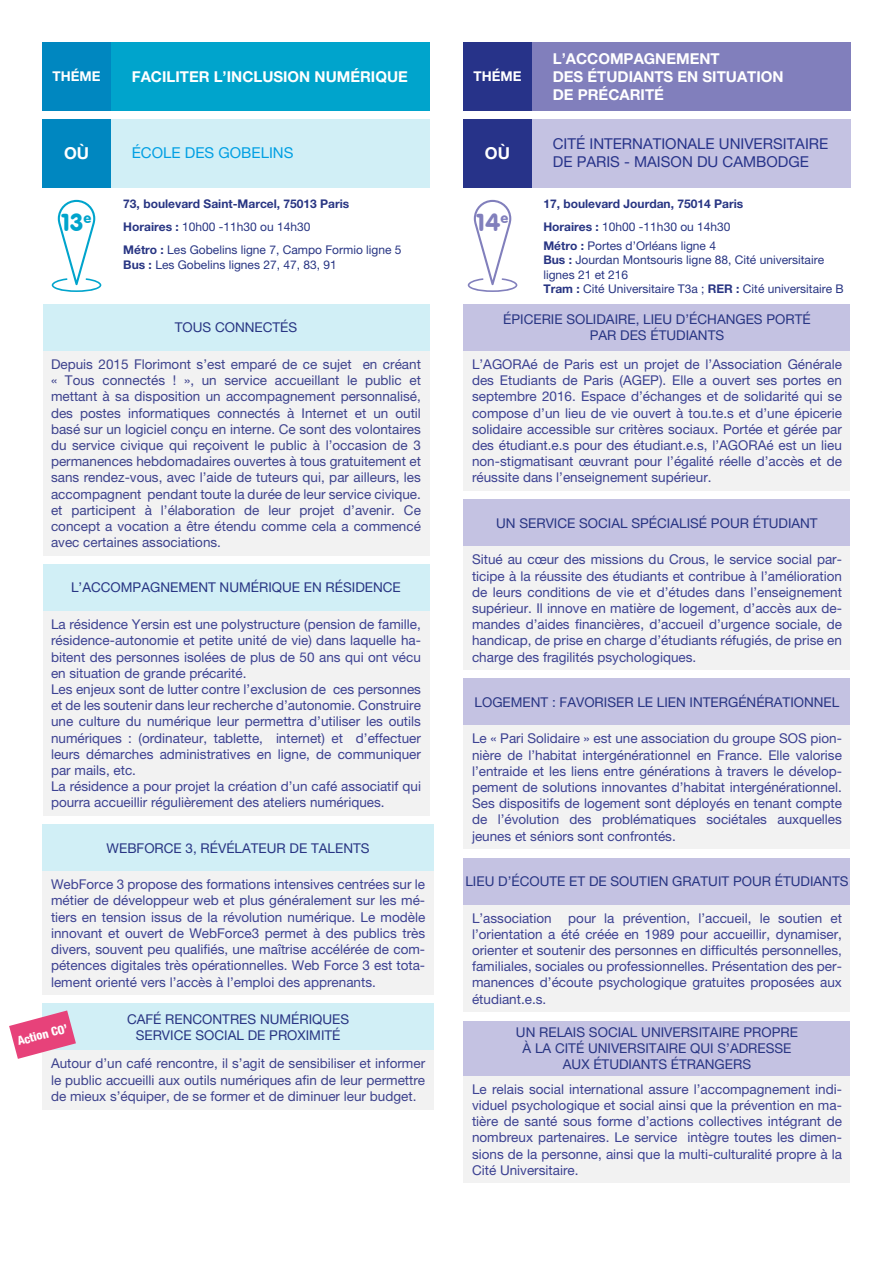
<style>
.page{position:relative;width:893px;height:1263px;background:#fff}
.page>*{position:absolute;margin:0;border:0;box-sizing:border-box;transform-origin:0 0}
.t1{font:24px "VAG Rounded BT";color:#00a4cc}
.t2{font:24px "VAG Rounded BT";color:#817fbc}
.t3{font:700 16.5px "Helvetica Neue LT Pro";color:#fff}
.t4{font:700 15px/18px "Helvetica Neue LT Pro";color:#fff}
.t5{font:15px/18px "Helvetica Neue LT Pro";color:#273389}
.t6{font:15px "Helvetica Neue LT Pro";color:#009fe3}
.t7{font:13.5px/16.2px "Helvetica Neue LT Pro";color:#3c4192;text-align:justify}
.t8{font:13.5px/16.2px "Helvetica Neue LT Pro";color:#3d428d;text-align:justify}
.t9{font:13.5px/16.2px "Helvetica Neue LT Pro";color:#283583;text-align:center}
.t10{font:700 13.5px "Helvetica Neue LT Pro";color:#fff}
.t11{font:12px/14.4px "Helvetica Neue LT Pro";color:#283583}
.t12{font:700 12px/23px "Helvetica Neue LT Pro";color:#283583}
.t13{font:800 condensed 12px "Helvetica Neue LT Pro";color:#fff}
.s1{font-weight:700}
.s2{font-weight:400}
</style>
<div class="page">
<div style="left:43px;top:351px;width:386px;height:205px;background:#f2f2f2"></div>
<div style="left:43px;top:304px;width:386px;height:47px;background:#d1eff6"></div>
<div style="left:463px;top:351px;width:387px;height:140px;background:#f2f2f2"></div>
<div style="left:463px;top:304px;width:387px;height:47px;background:#c4c2e2"></div>
<div style="left:463px;top:546px;width:387px;height:124px;background:#f2f2f2"></div>
<div style="left:463px;top:499px;width:387px;height:47px;background:#c4c2e2"></div>
<div style="left:463px;top:725px;width:387px;height:124px;background:#f2f2f2"></div>
<div style="left:463px;top:678px;width:387px;height:47px;background:#c4c2e2"></div>
<div style="left:43px;top:611px;width:386px;height:205px;background:#f2f2f2"></div>
<div style="left:43px;top:564px;width:386px;height:47px;background:#d1eff6"></div>
<div style="left:463px;top:904px;width:387px;height:108px;background:#f2f2f2"></div>
<div style="left:463px;top:858px;width:387px;height:46px;background:#c4c2e2"></div>
<div style="left:43px;top:871px;width:391px;height:124px;background:#f2f2f2"></div>
<div style="left:43px;top:824px;width:391px;height:47px;background:#d1eff6"></div>
<div style="left:463px;top:1075px;width:387px;height:108px;background:#f2f2f2"></div>
<div style="left:463px;top:1021px;width:387px;height:54px;background:#c4c2e2"></div>
<div style="left:43px;top:1050px;width:391px;height:59px;background:#f2f2f2"></div>
<div style="left:43px;top:1003px;width:391px;height:47px;background:#d1eff6"></div>
<div style="left:111px;top:119px;width:318px;height:68px;background:#d1eff6"></div>
<div style="left:531px;top:119px;width:319px;height:68px;background:#c4c2e2"></div>
<div style="left:111px;top:43px;width:318px;height:68px;background:#00a4cc"></div>
<div style="left:531px;top:43px;width:319px;height:68px;background:#817fbc"></div>
<div style="left:43px;top:119px;width:68px;height:68px;background:#0087c0"></div>
<div style="left:463px;top:119px;width:68px;height:68px;background:#273389"></div>
<div style="left:43px;top:43px;width:68px;height:68px;background:#0087c0"></div>
<div style="left:463px;top:43px;width:68px;height:68px;background:#273389"></div>
<svg style="left:52px;top:200px;width:49px;height:92px"></svg>
<svg style="left:468px;top:200px;width:49px;height:92px"></svg>
<svg style="left:9px;top:1010px;width:67px;height:49px"></svg>
<p class="t4" style="left:132px;top:67px;width:278px">FACILITER L’INCLUSION NUMÉRIQUE</p>
<p class="t10" style="left:53px;top:68px;width:49px">THÉME</p>
<p class="t10" style="left:473px;top:68px;width:49px">THÉME</p>
<p class="t4" style="left:553px;top:49px;width:232px">L’ACCOMPAGNEMENT<br>DES ÉTUDIANTS EN SITUATION<br>DE PRÉCARITÉ</p>
<p class="t6" style="left:132px;top:144px;width:163px">ÉCOLE DES GOBELINS</p>
<p class="t5" style="left:553px;top:135px;width:277px">CITÉ INTERNATIONALE UNIVERSITAIRE<br>DE PARIS - MAISON DU CAMBODGE</p>
<p class="t3" style="left:64px;top:143px;width:27px">OÙ</p>
<p class="t3" style="left:485px;top:143px;width:27px">OÙ</p>
<p class="t11" style="left:123px;top:193px;width:280px;line-height:23px"><span class="s1">73, boulevard Saint-Marcel, 75013 Paris<br>Horaires :</span> 10h00 -11h30 ou 14h30<br><span class="s1">Métro :</span> Les Gobelins ligne 7, Campo Formio ligne 5</p>
<p class="t11" style="left:123px;top:257px;width:215px"><span class="s1">Bus :</span> Les Gobelins lignes 27, 47, 83, 91</p>
<h1 class="t1" style="left:62px;top:207px;width:31px">13<sup>e</sup></h1>
<h1 class="t2" style="left:477px;top:207px;width:33px">14<sup>e</sup></h1>
<p class="t12" style="left:543px;top:192px;width:201px">17, boulevard Jourdan, 75014 Paris<br>Horaires : <span class="s2">10h00 -11h30 ou 14h30</span></p>
<p class="t11" style="left:543px;top:238px;width:302px"><span class="s1">Métro :</span> Portes d’Orléans ligne 4<br><span class="s1">Bus :</span> Jourdan Montsouris ligne 88, Cité universitaire lignes 21 et 216<br><span class="s1">Tram :</span> Cité Universitaire T3a ; <span class="s1">RER :</span> Cité universitaire B</p>
<p class="t9" style="left:175px;top:319px;width:124px">TOUS CONNECTÉS</p>
<p class="t8" style="left:51px;top:356px;width:371px">Depuis 2015 Florimont s’est emparé de ce sujet en créant « Tous connectés ! », un service accueillant le public et mettant à sa disposition un accompagnement personnalisé, des postes informatiques connectés à Internet et un outil basé sur un logiciel conçu en interne. Ce sont des volontaires du service civique qui reçoivent le public à l’occasion de 3 permanences hebdomadaires ouvertes à tous gratuitement et sans rendez-vous, avec l’aide de tuteurs qui, par ailleurs, les accompagnent pendant toute la durée de leur service civique. et participent à l’élaboration de leur projet d’avenir. Ce concept a vocation a être étendu comme cela a commencé avec certaines associations.</p>
<p class="t9" style="left:71px;top:579px;width:331px">L’ACCOMPAGNEMENT NUMÉRIQUE EN RÉSIDENCE</p>
<p class="t7" style="left:51px;top:616px;width:371px;text-align:left">La résidence Yersin est une polystructure (pension de famille, résidence-autonomie et petite unité de vie) dans laquelle ha&shy;bitent des personnes isolées de plus de 50 ans qui ont vécu en situation de grande précarité.<br>Les enjeux sont de lutter contre l’exclusion de ces personnes et de les soutenir dans leur recherche d’autonomie. Construire une culture du numérique leur permettra d’utiliser les outils numériques : (ordinateur, tablette, internet) et d’effectuer leurs démarches administratives en ligne, de communiquer par mails, etc.<br>La résidence a pour projet la création d’un café associatif qui pourra accueillir régulièrement des ateliers numériques.</p>
<p class="t9" style="left:107px;top:839px;width:265px">WEBFORCE 3, RÉVÉLATEUR DE TALENTS</p>
<p class="t9" style="left:503px;top:311px;width:309px">ÉPICERIE SOLIDAIRE, LIEU D’ÉCHANGES PORTÉ<br>PAR DES ÉTUDIANTS</p>
<p class="t7" style="left:472px;top:356px;width:371px">L’AGORAé de Paris est un projet de l’Association Générale des Etudiants de Paris (AGEP). Elle a ouvert ses portes en septembre 2016. Espace d’échanges et de solidarité qui se compose d’un lieu de vie ouvert à tou.te.s et d’une épicerie solidaire accessible sur critères sociaux. Portée et gérée par des étudiant.e.s pour des étudiant.e.s, l’AGORAé est un lieu non-stigmatisant œuvrant pour l’égalité réelle d’accès et de réussite dans l’enseignement supérieur.</p>
<p class="t9" style="left:496px;top:514px;width:323px">UN SERVICE SOCIAL SPÉCIALISÉ POUR ÉTUDIANT</p>
<p class="t7" style="left:472px;top:551px;width:371px">Situé au cœur des missions du Crous, le service social par&shy;ticipe à la réussite des étudiants et contribue à l’amélioration de leurs conditions de vie et d’études dans l’enseignement supérieur. Il innove en matière de logement, d’accès aux de&shy;mandes d’aides financières, d’accueil d’urgence sociale, de handicap, de prise en charge d’étudiants réfugiés, de prise en charge des fragilités psychologiques.</p>
<p class="t9" style="left:475px;top:694px;width:366px">LOGEMENT : FAVORISER LE LIEN INTERGÉNÉRATIONNEL</p>
<p class="t7" style="left:472px;top:730px;width:371px">Le « Pari Solidaire » est une association du groupe SOS pion&shy;nière de l’habitat intergénérationnel en France. Elle valorise l’entraide et les liens entre générations à travers le dévelop&shy;pement de solutions innovantes d’habitat intergénérationnel.<br>Ses dispositifs de logement sont déployés en tenant compte de l’évolution des problématiques sociétales auxquelles jeunes et séniors sont confrontés.</p>
<p class="t7" style="left:51px;top:876px;width:376px">WebForce 3 propose des formations intensives centrées sur le</p>
<p class="t9" style="left:465px;top:873px;width:384px">LIEU D’ÉCOUTE ET DE SOUTIEN GRATUIT POUR ÉTUDIANTS</p>
<p class="t7" style="left:51px;top:892px;width:376px">métier de développeur web et plus généralement sur les mé&shy;tiers en tension issus de la révolution numérique. Le modèle innovant et ouvert de WebForce3 permet à des publics très divers, souvent peu qualifiés, une maîtrise accélérée de com&shy;pétences digitales très opérationnelles. Web Force 3 est tota&shy;lement orienté vers l’accès à l’emploi des apprenants.</p>
<p class="t7" style="left:472px;top:909px;width:371px">L’association pour la prévention, l’accueil, le soutien et l’orientation a été créée en 1989 pour accueillir, dynamiser, orienter et soutenir des personnes en difficultés personnelles, familiales, sociales ou professionnelles. Présentation des per&shy;manences d’écoute psychologique gratuites proposées aux étudiant.e.s.</p>
<p class="t13" style="left:16px;top:1034px;width:53px;rotate:-15deg">Action CO’</p>
<p class="t9" style="left:127px;top:1010px;width:224px">CAFÉ RENCONTRES NUMÉRIQUES<br>SERVICE SOCIAL DE PROXIMITÉ</p>
<p class="t9" style="left:516px;top:1024px;width:283px">UN RELAIS SOCIAL UNIVERSITAIRE PROPRE<br>À LA CITÉ UNIVERSITAIRE QUI S’ADRESSE</p>
<p class="t8" style="left:51px;top:1055px;width:376px">Autour d’un café rencontre, il s’agit de sensibiliser et informer</p>
<p class="t9" style="left:563px;top:1056px;width:190px">AUX ÉTUDIANTS ÉTRANGERS</p>
<p class="t8" style="left:51px;top:1071px;width:376px">le public accueilli aux outils numériques afin de leur permettre de mieux s’équiper, de se former et de diminuer leur budget.</p>
<p class="t7" style="left:472px;top:1081px;width:371px">Le relais social international assure l’accompagnement indi&shy;viduel psychologique et social ainsi que la prévention en ma&shy;tière de santé sous forme d’actions collectives intégrant de nombreux partenaires. Le service intègre toutes les dimen&shy;sions de la personne, ainsi que la multi-culturalité propre à la Cité Universitaire.</p>
</div>
